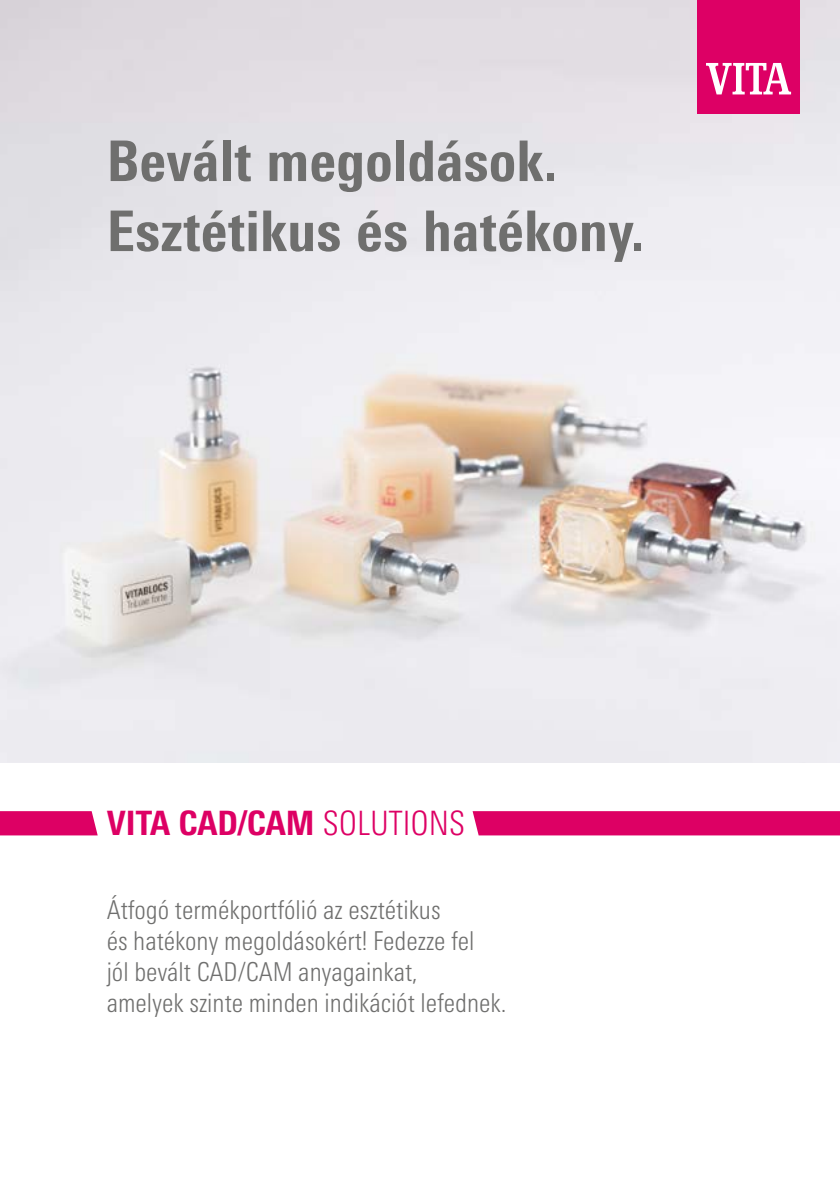
<style>
.page{position:relative;width:840px;height:1191px;background:#fff}
.page>*{position:absolute;margin:0;border:0;box-sizing:border-box;transform-origin:0 0}
.t1{font:800 condensed 56px/70px "Univers Next Pro";letter-spacing:.01em;color:#6f6f6e}
.t2{font:800 condensed 33.6px "Univers Next Pro";color:#dd0064}
.t3{font:300 condensed 26px/31.2px "Univers Next Pro";color:#6f6f6e}
.s1{font-weight:300}
</style>
<div class="page">
<img style="left:0;top:0;width:839px;height:762px">
<div style="left:697px;top:0;width:102px;height:113px;background:#dd0065"></div>
<svg style="left:706px;top:63px;width:84px;height:31px"></svg>
<div style="left:472px;top:811px;width:367px;height:24px;background:#dd0064"></div>
<svg style="left:0;top:811px;width:98px;height:24px;background:#de0a6a"></svg>
<h1 class="t1" style="left:107px;top:126px;width:539px">Bevált megoldások.<br>Esztétikus és hatékony.</h1>
<p class="t2" style="left:107px;top:803px;width:360px">VITA CAD/CAM <span class="s1">SOLUTIONS</span></p>
<p class="t3" style="left:107px;top:893px;width:401px">Átfogó termékportfólió az esztétikus<br>és hatékony megoldásokért! Fedezze fel<br>jól bevált CAD/CAM anyagainkat,<br>amelyek szinte minden indikációt lefednek.</p>
</div>
